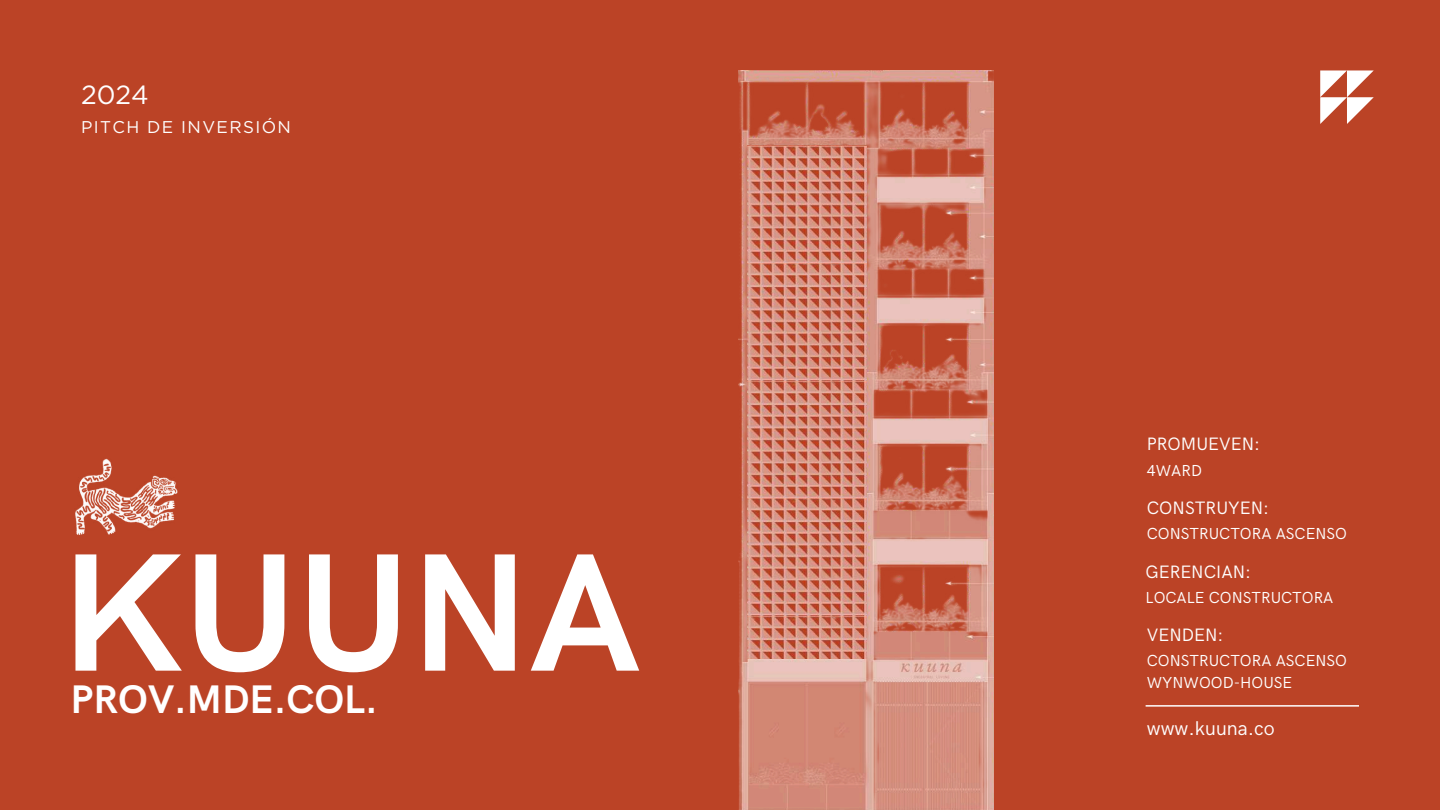
<style>
.page{position:relative;width:1440px;height:810px;background:#bb4326}
.page>*{position:absolute;margin:0;border:0;box-sizing:border-box;transform-origin:0 0}
.t1{font:700 168.5px "HK Grotesk";color:#fff}
.t2{font:700 40px "HK Grotesk";color:#fff}
.t3{font:26.3px "Gotham";color:#fff}
.t4{font:20px "HK Grotesk";color:#fff}
.t5{font:18px "HK Grotesk";color:#fff}
.t6{font:17px "Gotham";letter-spacing:.085em;color:#fff}
.t7{font:16px/21.8px "HK Grotesk";color:#fff}
</style>
<div class="page">
<hr style="left:1146px;top:705px;width:213px;height:2px;background:#fff">
<svg style="left:1320px;top:70px;width:53px;height:54px"></svg>
<img style="left:739px;top:70px;width:255px;height:740px">
<img style="left:748px;top:146px;width:118px;height:512px">
<img style="left:75px;top:458px;width:103px;height:77px">
<h3 class="t3" style="left:81px;top:79px;width:69px">2024</h3>
<p class="t6" style="left:81px;top:117px;width:212px">PITCH DE INVERSIÓN</p>
<h1 class="t1" style="left:61px;top:519px;width:581px">KUUNA</h1>
<h2 class="t2" style="left:71px;top:677px;width:309px">PROV.MDE.COL.</h2>
<p class="t5" style="left:1147px;top:434px;width:115px">PROMUEVEN:</p>
<p class="t7" style="left:1147px;top:460px;width:57px">4WARD</p>
<p class="t5" style="left:1147px;top:498px;width:124px">CONSTRUYEN:</p>
<p class="t7" style="left:1147px;top:524px;width:202px">CONSTRUCTORA ASCENSO</p>
<p class="t5" style="left:1146px;top:562px;width:107px">GERENCIAN:</p>
<p class="t7" style="left:1146px;top:587px;width:189px">LOCALE CONSTRUCTORA</p>
<p class="t5" style="left:1147px;top:625px;width:78px">VENDEN:</p>
<p class="t7" style="left:1147px;top:650px;width:202px">CONSTRUCTORA ASCENSO<br>WYNWOOD-HOUSE</p>
<p class="t4" style="left:1147px;top:717px;width:129px">www.kuuna.co</p>
</div>
